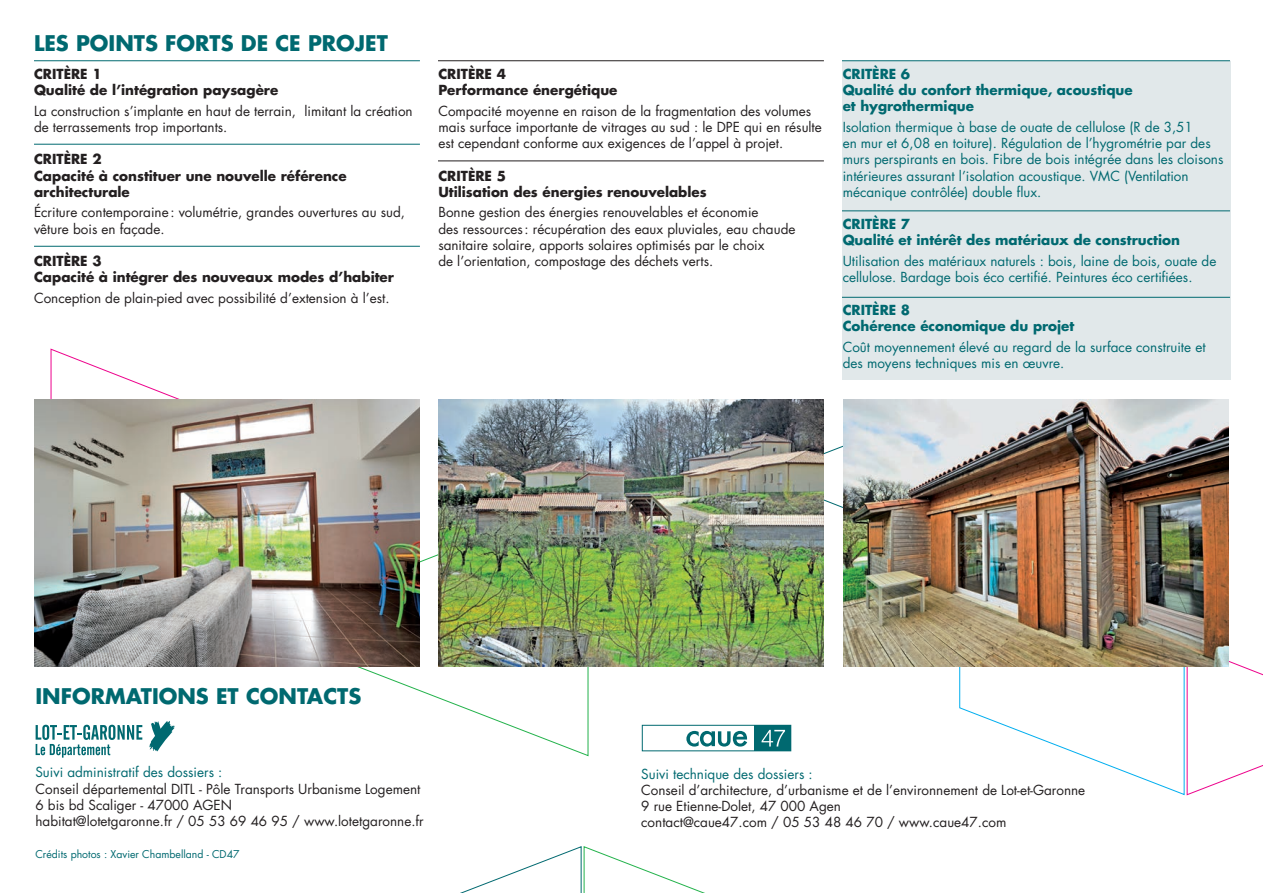
<style>
.page{position:relative;width:1263px;height:893px;background:#fff}
.page>*{position:absolute;margin:0;border:0;box-sizing:border-box;transform-origin:0 0}
.t1{font:700 21px "Futura LT";color:#006970}
.t2{font:13.5px/16.2px "Futura LT";color:#231f20}
.t3{font:13.5px/16.2px "Futura LT";color:#006970}
.t4{font:700 13.5px/16.2px "Futura LT";color:#231f20}
.t5{font:700 13.5px/16.2px "Futura LT";color:#006970}
.t6{font:10.5px "Futura LT";color:#006970}
</style>
<div class="page">
<div style="left:842px;top:61px;width:388px;height:319px;background:#e1e8ea"></div>
<hr style="left:842px;top:60px;width:388px;height:1px;background:#006970">
<hr style="left:842px;top:210px;width:388px;height:1px;background:#006970">
<hr style="left:842px;top:297px;width:388px;height:1px;background:#006970">
<svg style="left:343px;top:554px;width:246px;height:203px"></svg>
<svg style="left:50px;top:348px;width:159px;height:52px"></svg>
<svg style="left:460px;top:846px;width:245px;height:47px"></svg>
<svg style="left:959px;top:666px;width:226px;height:130px"></svg>
<svg style="left:1186px;top:661px;width:77px;height:135px"></svg>
<img style="left:438px;top:400px;width:386px;height:266px">
<img style="left:34px;top:400px;width:386px;height:266px">
<img style="left:843px;top:400px;width:386px;height:266px">
<hr style="left:34px;top:60px;width:386px;height:1px;background:#006970">
<hr style="left:34px;top:144px;width:386px;height:1px;background:#006970">
<hr style="left:34px;top:246px;width:386px;height:1px;background:#006970">
<hr style="left:438px;top:60px;width:386px;height:1px;background:#231f20">
<hr style="left:438px;top:161px;width:386px;height:1px;background:#231f20">
<div style="left:642px;top:725px;width:149px;height:26px;border:1px solid #006970"></div>
<div style="left:755px;top:725px;width:36px;height:26px;background:#006970"></div>
<svg style="left:686px;top:731px;width:61px;height:16px"></svg>
<svg style="left:761px;top:730px;width:24px;height:16px"></svg>
<svg style="left:149px;top:721px;width:26px;height:31px"></svg>
<svg style="left:36px;top:725px;width:106px;height:33px"></svg>
<h1 class="t1" style="left:34px;top:29px;width:355px">LES POINTS FORTS DE CE PROJET</h1>
<p class="t4" style="left:34px;top:65px;width:246px">CRITÈRE 1<br>Qualité de l’intégration paysagère</p>
<p class="t2" style="left:34px;top:103px;width:380px">La construction s’implante en haut de terrain, limitant la création de terrassements trop importants.</p>
<p class="t4" style="left:34px;top:151px;width:314px">CRITÈRE 2<br>Capacité à constituer une nouvelle référence architecturale</p>
<p class="t2" style="left:34px;top:205px;width:372px">Écriture contemporaine : volumétrie, grandes ouvertures au sud, vêture bois en façade.</p>
<p class="t4" style="left:34px;top:253px;width:361px">CRITÈRE 3<br>Capacité à intégrer des nouveaux modes d’habiter</p>
<p class="t2" style="left:34px;top:290px;width:357px">Conception de plain-pied avec possibilité d’extension à l’est.</p>
<p class="t4" style="left:438px;top:65px;width:181px">CRITÈRE 4<br>Performance énergétique</p>
<p class="t2" style="left:438px;top:103px;width:385px">Compacité moyenne en raison de la fragmentation des volumes mais surface importante de vitrages au sud : le DPE qui en résulte est cependant conforme aux exigences de l’appel à projet.</p>
<p class="t4" style="left:438px;top:167px;width:270px">CRITÈRE 5<br>Utilisation des énergies renouvelables</p>
<p class="t2" style="left:438px;top:204px;width:359px">Bonne gestion des énergies renouvelables et économie<br>des ressources : récupération des eaux pluviales, eau chaude sanitaire solaire, apports solaires optimisés par le choix<br>de l’orientation, compostage des déchets verts.</p>
<p class="t5" style="left:843px;top:65px;width:292px">CRITÈRE 6<br>Qualité du confort thermique, acoustique et hygrothermique</p>
<p class="t3" style="left:843px;top:119px;width:382px">Isolation thermique à base de ouate de cellulose (R de 3,51<br>en mur et 6,08 en toiture). Régulation de l’hygrométrie par des murs perspirants en bois. Fibre de bois intégrée dans les cloisons intérieures assurant l’isolation acoustique. VMC (Ventilation mécanique contrôlée) double flux.</p>
<p class="t5" style="left:843px;top:216px;width:339px">CRITÈRE 7<br>Qualité et intérêt des matériaux de construction</p>
<p class="t3" style="left:843px;top:253px;width:375px">Utilisation des matériaux naturels : bois, laine de bois, ouate de cellulose. Bardage bois éco certifié. Peintures éco certifiées.</p>
<p class="t5" style="left:843px;top:301px;width:233px">CRITÈRE 8<br>Cohérence économique du projet</p>
<p class="t3" style="left:843px;top:339px;width:364px">Coût moyennement élevé au regard de la surface construite et des moyens techniques mis en œuvre.</p>
<h1 class="t1" style="left:35px;top:682px;width:327px">INFORMATIONS ET CONTACTS</h1>
<p class="t3" style="left:35px;top:764px;width:188px">Suivi administratif des dossiers :</p>
<p class="t2" style="left:35px;top:781px;width:390px">Conseil départemental DITL - Pôle Transports Urbanisme Logement<br>6 bis bd Scaliger - 47000 AGEN<br>habitat@lotetgaronne.fr / 05 53 69 46 95 / www.lotetgaronne.fr</p>
<p class="t6" style="left:35px;top:848px;width:206px">Crédits photos : Xavier Chambelland - CD47</p>
<p class="t3" style="left:641px;top:766px;width:173px">Suivi technique des dossiers :</p>
<p class="t2" style="left:641px;top:782px;width:446px">Conseil d’architecture, d’urbanisme et de l’environnement de Lot-et-Garonne<br>9 rue Etienne-Dolet, 47 000 Agen<br>contact@caue47.com / 05 53 48 46 70 / www.caue47.com</p>
</div>
